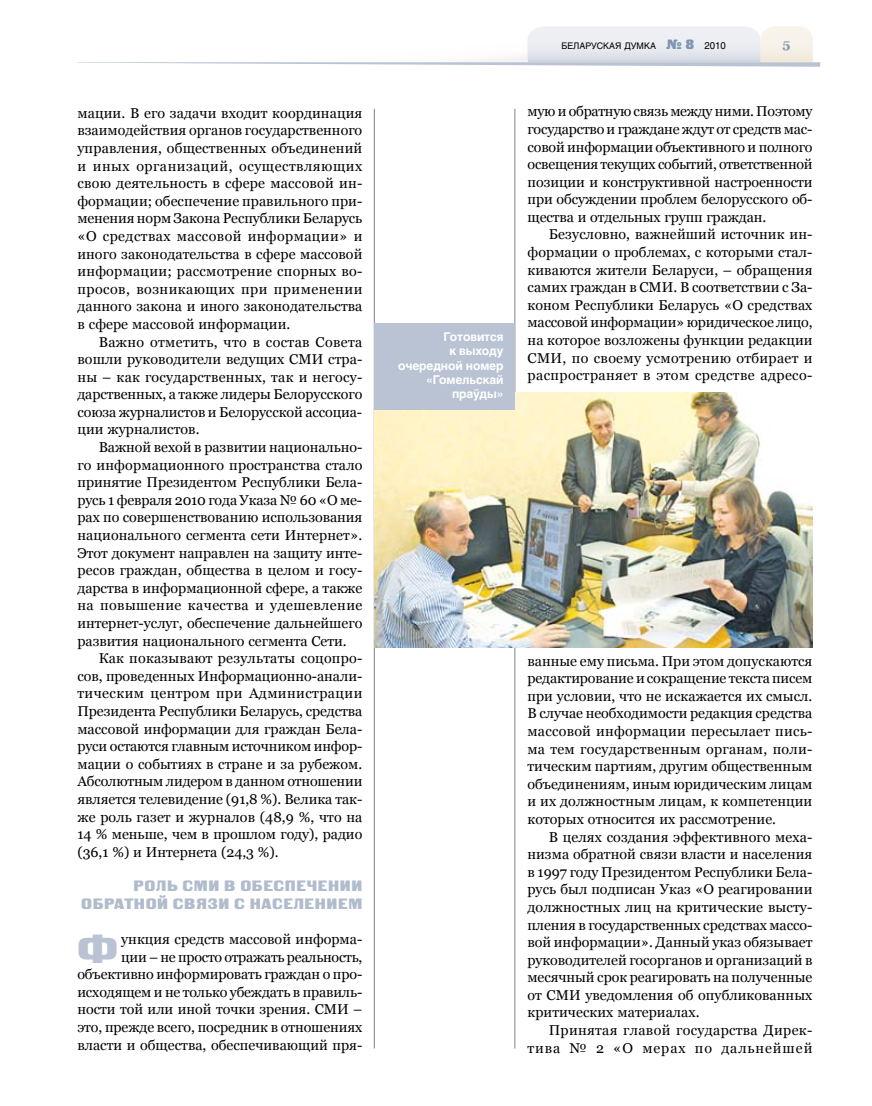
<style>
.page{position:relative;width:872px;height:1106px;background:#fff}
.page>*{position:absolute;margin:0;border:0;box-sizing:border-box;transform-origin:0 0}
.t1{font:39.3px "Black Grotesk C";color:#b9c3d3}
.t2{font:15px/18px "Black Grotesk C";letter-spacing:.045em;color:#b0bbcc;text-align:right}
.t3{font:14.25px/17.5px "Georgia";color:#000;text-align:justify}
.t4{font:14.25px/17.5px "Georgia";letter-spacing:.02em;color:#000;text-align:right}
.t5{font:700 13.5px "Georgia";color:#8095af}
.t6{font:700 12px/14.4px "Helios";letter-spacing:-.01em;color:#fff;text-align:right}
.t7{font:9px "Helios";color:#000}
.s1{font-family:"Black Grotesk C";font-size:13.5px;color:#8095af}
.s2{font-size:9.75px}
</style>
<div class="page">
<hr style="left:374px;top:109px;width:1px;height:939px;background:#818084">
<hr style="left:514px;top:109px;width:1px;height:939px;background:#818084">
<svg style="left:77px;top:26px;width:743px;height:41px"></svg>
<img style="left:374px;top:392px;width:439px;height:256px">
<div style="left:374px;top:323px;width:140px;height:86px;background:#b9c3d3"></div>
<p class="t3" style="left:77px;top:104px;width:286px">мации. В его задачи входит координация взаимодействия органов государственного управления, общественных объединений и иных организаций, осуществляющих свою деятельность в сфере массовой ин&shy;формации; обеспечение правильного при&shy;менения норм Закона Республики Беларусь «О средствах массовой информации» и иного законодательства в сфере массовой информации; рассмотрение спорных во&shy;просов, возникающих при применении данного закона и иного законодательства в сфере массовой информации.</p>
<p class="t3" style="left:77px;top:333px;width:286px;text-indent:21px">Важно отметить, что в состав Совета вошли руководители ведущих СМИ стра&shy;ны – как государственных, так и негосу&shy;дарственных, а также лидеры Белорусского союза журналистов и Белорусской ассоциа&shy;ции журналистов.</p>
<p class="t3" style="left:77px;top:438px;width:286px;text-indent:21px">Важной вехой в развитии национально&shy;го информационного пространства стало принятие Президентом Республики Бела&shy;русь 1 февраля 2010 года Указа № 60 «О ме&shy;рах по совершенствованию использования национального сегмента сети Интернет».<br>Этот документ направлен на защиту инте&shy;ресов граждан, общества в целом и госу&shy;дарства в информационной сфере, а также на повышение качества и удешевление интернет-услуг, обеспечение дальнейшего развития национального сегмента Сети.</p>
<p class="t3" style="left:77px;top:649px;width:286px;text-indent:21px">Как показывают результаты соцопро&shy;сов, проведенных Информационно-анали&shy;тическим центром при Администрации Президента Республики Беларусь, средства массовой информации для граждан Бела&shy;руси остаются главным источником инфор&shy;мации о событиях в стране и за рубежом.<br>Абсолютным лидером в данном отношении является телевидение (91,8 %). Велика так&shy;же роль газет и журналов (48,9 %, что на 14 % меньше, чем в прошлом году), радио (36,1 %) и Интернета (24,3 %).</p>
<p class="t2" style="left:81px;top:876px;width:283px">РОЛЬ СМИ В ОБЕСПЕЧЕНИИ<br>ОБРАТНОЙ СВЯЗИ С НАСЕЛЕНИЕМ</p>
<h1 class="t1" style="left:77px;top:926px;width:42px">Ф</h1>
<p class="t3" style="left:77px;top:930px;width:286px;text-align:right">ункция средств массовой информа-<br>ции – не просто отражать реальность, объективно информировать граждан о про&shy;исходящем и не только убеждать в правиль&shy;ности той или иной точки зрения. СМИ – это, прежде всего, посредник в отношениях власти и общества, обеспечивающий пря-</p>
<p class="t6" style="left:398px;top:329px;width:107px">Готовится<br>к выходу очередной номер «Гомельскай праўды»</p>
<p class="t7" style="left:561px;top:40px;width:166px">БЕЛАРУСКАЯ ДУМКА <span class="s1">№ 8</span> <span class="s2">2010</span></p>
<p class="t5" style="left:782px;top:36px;width:10px">5</p>
<p class="t3" style="left:527px;top:103px;width:286px">мую и обратную связь между ними. Поэтому государство и граждане ждут от средств мас&shy;совой информации объективного и полного освещения текущих событий, ответственной позиции и конструктивной настроенности при обсуждении проблем белорусского об&shy;щества и отдельных групп граждан.</p>
<p class="t3" style="left:527px;top:226px;width:286px;text-indent:21px">Безусловно, важнейший источник ин&shy;формации о проблемах, с которыми стал&shy;киваются жители Беларуси, – обращения самих граждан в СМИ. В соответствии с За&shy;коном Республики Беларусь «О средствах массовой информации» юридическое лицо, на которое возложены функции редакции СМИ, по своему усмотрению отбирает и распространяет в этом средстве адресо-</p>
<p class="t3" style="left:527px;top:652px;width:286px">ванные ему письма. При этом допускаются редактирование и сокращение текста писем при условии, что не искажается их смысл.<br>В случае необходимости редакция средства массовой информации пересылает пись&shy;ма тем государственным органам, поли&shy;тическим партиям, другим общественным объединениям, иным юридическим лицам и их должностным лицам, к компетенции которых относится их рассмотрение.</p>
<p class="t3" style="left:527px;top:827px;width:286px;text-indent:21px">В целях создания эффективного меха&shy;низма обратной связи власти и населения в 1997 году Президентом Республики Бела&shy;русь был подписан Указ «О реагировании должностных лиц на критические высту&shy;пления в государственных средствах массо&shy;вой информации». Данный указ обязывает руководителей госорганов и организаций в месячный срок реагировать на полученные от СМИ уведомления об опубликованных критических материалах.</p>
<p class="t4" style="left:527px;top:1021px;width:286px">Принятая главой государства Дирек&shy;тива № 2 «О мерах по дальнейшей</p>
</div>
